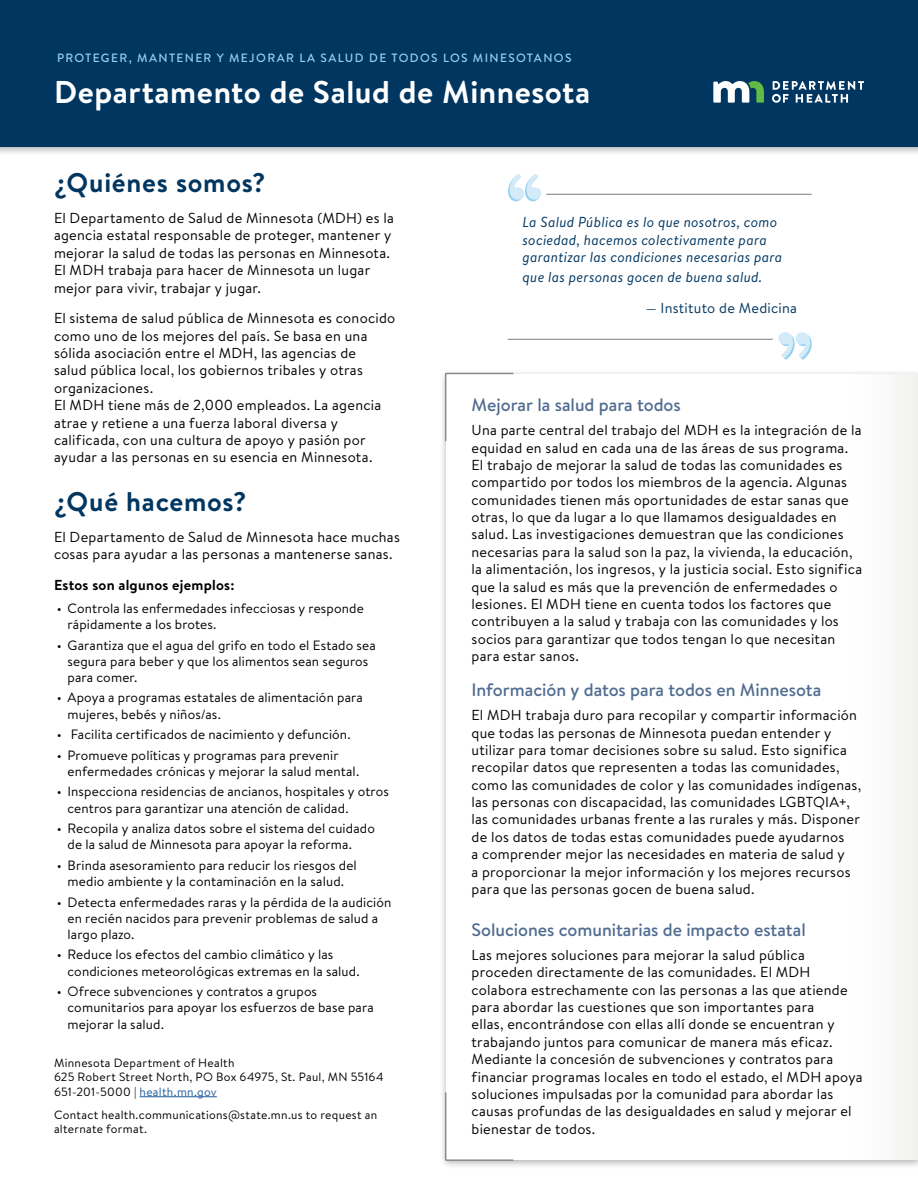
<style>
.page{position:relative;width:918px;height:1188px;background:#fff}
.page>*{position:absolute;margin:0;border:0;box-sizing:border-box;transform-origin:0 0}
.t1{font:700 31.5px "Brandon Text";letter-spacing:.015em;color:#fff}
.t2{font:700 27px "Brandon Text";letter-spacing:.025em;color:#003660}
.t3{font:500 18px "Brandon Text";color:#506c91}
.t4{font:14.4px/17.4px "Brandon Text";letter-spacing:.02em;color:#000}
.t5{font:italic 14.4px/17.4px "Brandon Text";letter-spacing:.015em;color:#003660}
.t6{font:700 14.4px "Brandon Text";letter-spacing:.02em;color:#000}
.t7{font:14.4px "Brandon Text";letter-spacing:.015em;color:#003660}
.t8{font:13.5px/16.2px "Brandon Text";letter-spacing:.01em;color:#000}
.t9{font:12px/14.4px "Brandon Text";letter-spacing:.025em;color:#000}
.t10{font:500 12px "Brandon Text";letter-spacing:.115em;color:#96d1f2}
.s1{color:#215e9e}
</style>
<div class="page">
<div style="left:439px;top:369px;width:479px;height:800px;background:#97999b;opacity:.75"></div>
<div style="left:446px;top:374px;width:472px;height:786px;background:#fff"></div>
<svg style="left:444px;top:372px;width:70px;height:70px"></svg>
<svg style="left:444px;top:1091px;width:70px;height:71px"></svg>
<div style="left:0;top:0;width:918px;height:156px;background:#97999b;opacity:.75"></div>
<div style="left:0;top:0;width:918px;height:147px;background:#003660"></div>
<svg style="left:713px;top:81px;width:51px;height:22px"></svg>
<svg style="left:772px;top:81px;width:92px;height:22px"></svg>
<svg style="left:508px;top:174px;width:33px;height:27px"></svg>
<svg style="left:779px;top:332px;width:33px;height:28px"></svg>
<hr style="left:547px;top:194px;width:264px;height:1px;background:#878a8f">
<hr style="left:508px;top:339px;width:264px;height:1px;background:#878a8f">
<hr style="left:140px;top:1096px;width:77px;height:1px;background:#215e9e">
<p class="t10" style="left:57px;top:50px;width:516px">PROTEGER, MANTENER Y MEJORAR LA SALUD DE TODOS LOS MINESOTANOS</p>
<h1 class="t1" style="left:54px;top:70px;width:538px">Departamento de Salud de Minnesota</h1>
<h2 class="t2" style="left:54px;top:164px;width:213px">¿Quiénes somos?</h2>
<p class="t4" style="left:54px;top:209px;width:341px">El Departamento de Salud de Minnesota (MDH) es la agencia estatal responsable de proteger, mantener y mejorar la salud de todas las personas en Minnesota.<br>El MDH trabaja para hacer de Minnesota un lugar mejor para vivir, trabajar y jugar.</p>
<p class="t4" style="left:54px;top:309px;width:343px">El sistema de salud pública de Minnesota es conocido como uno de los mejores del país. Se basa en una sólida asociación entre el MDH, las agencias de<br>salud pública local, los gobiernos tribales y otras organizaciones.<br>El MDH tiene más de 2,000 empleados. La agencia atrae y retiene a una fuerza laboral diversa y calificada, con una cultura de apoyo y pasión por ayudar a las personas en su esencia en Minnesota.</p>
<h2 class="t2" style="left:54px;top:483px;width:194px">¿Qué hacemos?</h2>
<p class="t4" style="left:54px;top:527px;width:347px">El Departamento de Salud de Minnesota hace muchas cosas para ayudar a las personas a mantenerse sanas.</p>
<p class="t6" style="left:54px;top:575px;width:182px">Estos son algunos ejemplos:</p>
<p class="t8" style="left:68px;top:600px;width:298px;text-indent:-11px">• Controla las enfermedades infecciosas y responde rápidamente a los brotes.</p>
<p class="t8" style="left:68px;top:636px;width:310px;text-indent:-11px">• Garantiza que el agua del grifo en todo el Estado sea segura para beber y que los alimentos sean seguros para comer.</p>
<p class="t8" style="left:68px;top:689px;width:297px;text-indent:-11px">• Apoya a programas estatales de alimentación para mujeres, bebés y niños/as.</p>
<p class="t8" style="left:57px;top:726px;width:296px">• Facilita certificados de nacimiento y defunción.</p>
<p class="t8" style="left:68px;top:746px;width:293px;text-indent:-11px">• Promueve políticas y programas para prevenir enfermedades crónicas y mejorar la salud mental.</p>
<p class="t8" style="left:68px;top:783px;width:323px;text-indent:-11px">• Inspecciona residencias de ancianos, hospitales y otros centros para garantizar una atención de calidad.</p>
<p class="t8" style="left:68px;top:820px;width:309px;text-indent:-11px">• Recopila y analiza datos sobre el sistema del cuidado de la salud de Minnesota para apoyar la reforma.</p>
<p class="t8" style="left:57px;top:857px;width:302px;text-align:center">• Brinda asesoramiento para reducir los riesgos del medio ambiente y la contaminación en la salud.</p>
<p class="t8" style="left:68px;top:893px;width:326px;text-indent:-11px">• Detecta enfermedades raras y la pérdida de la audición en recién nacidos para prevenir problemas de salud a largo plazo.</p>
<p class="t8" style="left:68px;top:946px;width:294px;text-indent:-11px">• Reduce los efectos del cambio climático y las condiciones meteorológicas extremas en la salud.</p>
<p class="t8" style="left:68px;top:983px;width:308px;text-indent:-11px">• Ofrece subvenciones y contratos a grupos comunitarios para apoyar los esfuerzos de base para mejorar la salud.</p>
<p class="t9" style="left:54px;top:1055px;width:331px">Minnesota Department of Health<br>625 Robert Street North, PO Box 64975, St. Paul, MN 55164<br>651-201-5000 | <span class="s1">health.mn.gov</span></p>
<p class="t9" style="left:54px;top:1107px;width:325px">Contact health.communications@state.mn.us to request an alternate format.</p>
<p class="t5" style="left:523px;top:213px;width:261px">La Salud Pública es lo que nosotros, como sociedad, hacemos colectivamente para garantizar las condiciones necesarias para</p>
<p class="t5" style="left:523px;top:268px;width:241px">que las personas gocen de buena salud.</p>
<p class="t7" style="left:646px;top:298px;width:153px">— Instituto de Medicina</p>
<h3 class="t3" style="left:472px;top:392px;width:211px">Mejorar la salud para todos</h3>
<p class="t4" style="left:472px;top:421px;width:392px">Una parte central del trabajo del MDH es la integración de la equidad en salud en cada una de las áreas de sus programa.<br>El trabajo de mejorar la salud de todas las comunidades es compartido por todos los miembros de la agencia. Algunas comunidades tienen más oportunidades de estar sanas que otras, lo que da lugar a lo que llamamos desigualdades en salud. Las investigaciones demuestran que las condiciones necesarias para la salud son la paz, la vivienda, la educación, la alimentación, los ingresos, y la justicia social. Esto significa que la salud es más que la prevención de enfermedades o lesiones. El MDH tiene en cuenta todos los factores que contribuyen a la salud y trabaja con las comunidades y los socios para garantizar que todos tengan lo que necesitan para estar sanos.</p>
<h3 class="t3" style="left:472px;top:678px;width:351px">Información y datos para todos en Minnesota</h3>
<p class="t4" style="left:472px;top:706px;width:391px">El MDH trabaja duro para recopilar y compartir información que todas las personas de Minnesota puedan entender y utilizar para tomar decisiones sobre su salud. Esto significa recopilar datos que representen a todas las comunidades, como las comunidades de color y las comunidades indígenas, las personas con discapacidad, las comunidades LGBTQIA+, las comunidades urbanas frente a las rurales y más. Disponer de los datos de todas estas comunidades puede ayudarnos<br>a comprender mejor las necesidades en materia de salud y<br>a proporcionar la mejor información y los mejores recursos para que las personas gocen de buena salud.</p>
<h3 class="t3" style="left:472px;top:917px;width:336px">Soluciones comunitarias de impacto estatal</h3>
<p class="t4" style="left:472px;top:946px;width:393px">Las mejores soluciones para mejorar la salud pública proceden directamente de las comunidades. El MDH colabora estrechamente con las personas a las que atiende para abordar las cuestiones que son importantes para<br>ellas, encontrándose con ellas allí donde se encuentran y trabajando juntos para comunicar de manera más eficaz.<br>Mediante la concesión de subvenciones y contratos para financiar programas locales en todo el estado, el MDH apoya soluciones impulsadas por la comunidad para abordar las causas profundas de las desigualdades en salud y mejorar el bienestar de todos.</p>
</div>
